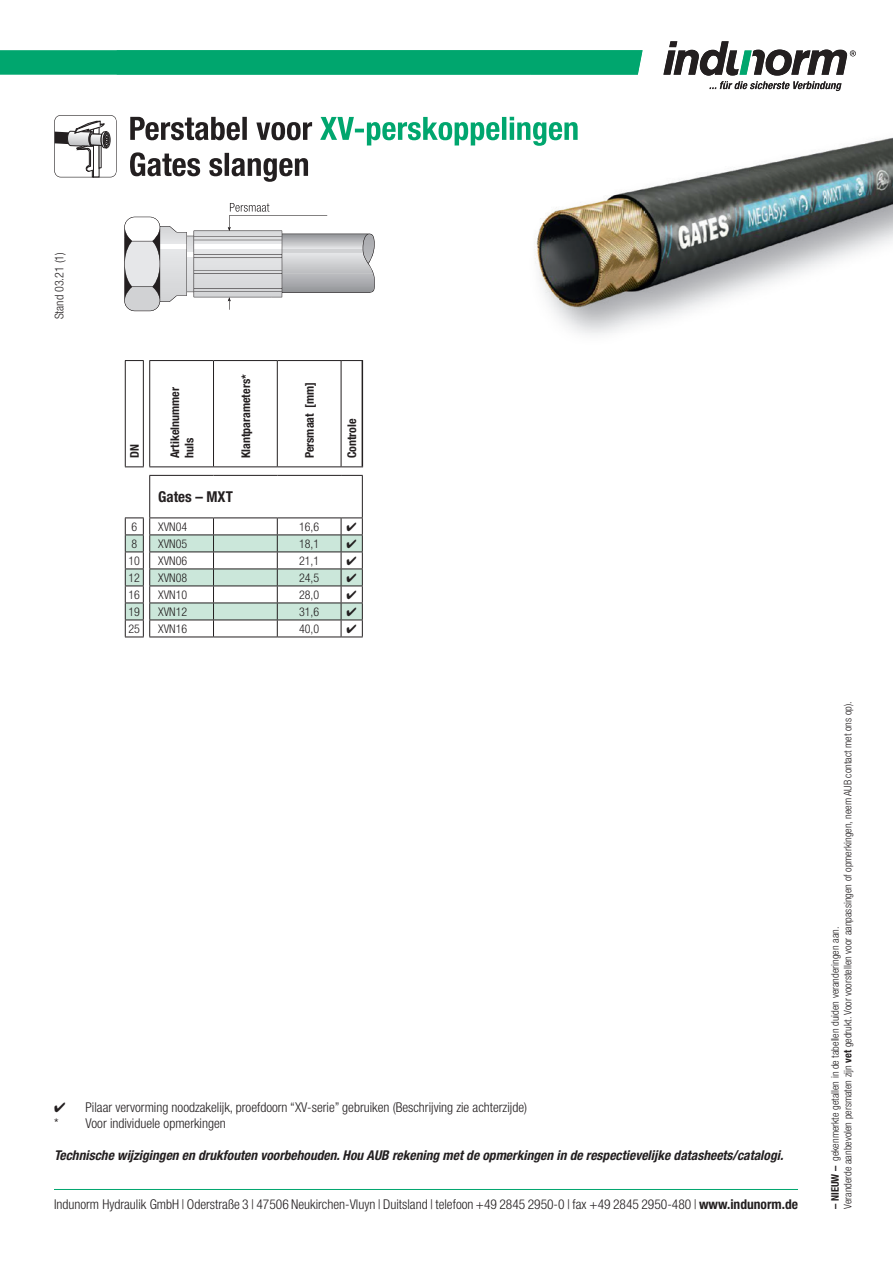
<style>
.page{position:relative;width:893px;height:1263px;background:#fff}
.page>*{position:absolute;margin:0;border:0;box-sizing:border-box;transform-origin:0 0}
.t1{font:700 condensed 15px "Helvetica Neue";color:#231f20}
.t2{font:300 condensed 13.5px/16.2px "Helvetica Neue";color:#231f20}
.t3{font:italic 700 condensed 13.5px "Helvetica Neue";color:#231f20}
.t4{font:300 condensed 12px "Helvetica Neue";color:#231f20}
.t5{font:700 condensed 12px/14.4px "Helvetica Neue";color:#231f20}
.t6{font:300 condensed 10.5px/12.6px "Helvetica Neue";color:#231f20}
.s1{font-weight:700}
</style>
<div class="page">
<svg style="left:54px;top:115px;width:63px;height:62px"></svg>
<hr style="left:54px;top:1189px;width:744px;height:1px;background:#00a66e">
<svg style="left:0;top:50px;width:117px;height:25px;background:#04a770"></svg>
<img style="left:535px;top:91px;width:358px;height:244px">
<img style="left:130px;top:117px;width:182px;height:23px">
<img style="left:320px;top:117px;width:258px;height:29px">
<img style="left:130px;top:152px;width:178px;height:30px">
<svg style="left:663px;top:41px;width:193px;height:50px"></svg>
<img style="left:698px;top:41px;width:31px;height:35px">
<img style="left:117px;top:50px;width:526px;height:25px">
<svg style="left:124px;top:215px;width:251px;height:96px"></svg>
<img style="left:160px;top:226px;width:27px;height:76px">
<img style="left:230px;top:203px;width:39px;height:9px">
<img style="left:529px;top:127px;width:49px;height:19px">
<svg style="left:125px;top:360px;width:238px;height:278px"></svg>
<p class="t4" style="left:52px;top:319px;width:69px;rotate:-90deg">Stand 03.21 (1)</p>
<p class="t5" style="left:127px;top:458px;width:15px;rotate:-90deg">DN</p>
<p class="t5" style="left:167px;top:458px;width:73px;rotate:-90deg">Artikelnummer huls</p>
<p class="t5" style="left:238px;top:458px;width:85px;rotate:-90deg">Klantparameters*</p>
<p class="t5" style="left:302px;top:458px;width:78px;rotate:-90deg">Persmaat [mm]</p>
<p class="t1" style="left:158px;top:488px;width:76px">Gates – MXT</p>
<p class="t4" style="left:131px;top:520px;width:7px">6</p>
<p class="t4" style="left:158px;top:520px;width:31px">XVN04</p>
<p class="t4" style="left:299px;top:520px;width:22px">16,6</p>
<p class="t4" style="left:131px;top:537px;width:7px">8</p>
<p class="t4" style="left:158px;top:537px;width:31px">XVN05</p>
<p class="t4" style="left:299px;top:537px;width:22px">18,1</p>
<p class="t4" style="left:129px;top:554px;width:13px">10</p>
<p class="t4" style="left:158px;top:554px;width:31px">XVN06</p>
<p class="t4" style="left:299px;top:554px;width:22px">21,1</p>
<p class="t4" style="left:129px;top:571px;width:13px">12</p>
<p class="t4" style="left:158px;top:571px;width:31px">XVN08</p>
<p class="t4" style="left:299px;top:571px;width:22px">24,5</p>
<p class="t4" style="left:129px;top:588px;width:13px">16</p>
<p class="t4" style="left:158px;top:588px;width:31px">XVN10</p>
<p class="t4" style="left:299px;top:588px;width:22px">28,0</p>
<p class="t4" style="left:129px;top:605px;width:13px">19</p>
<p class="t4" style="left:158px;top:605px;width:31px">XVN12</p>
<p class="t4" style="left:299px;top:605px;width:22px">31,6</p>
<p class="t4" style="left:129px;top:622px;width:13px">25</p>
<p class="t4" style="left:158px;top:622px;width:31px">XVN16</p>
<p class="t4" style="left:299px;top:622px;width:22px">40,0</p>
<p class="t5" style="left:345px;top:458px;width:41px;rotate:-90deg">Controle</p>
<p class="t2" style="left:54px;top:1099px;width:475px">✔ Pilaar vervorming noodzakelijk, proefdoorn “XV-serie” gebruiken (Beschrijving zie achterzijde) * Voor individuele opmerkingen</p>
<p class="t3" style="left:54px;top:1147px;width:731px">Technische wijzigingen en drukfouten voorbehouden. Hou AUB rekening met de opmerkingen in de respectievelijke datasheets/catalogi.</p>
<p class="t2" style="left:54px;top:1196px;width:745px">Indunorm Hydraulik GmbH | Oderstraße 3 | 47506 Neukirchen-Vluyn | Duitsland | telefoon +49 2845 2950-0 | fax +49 2845 2950-480 | <span class="s1">www.indunorm.de</span></p>
<p class="t6" style="left:829px;top:1209px;width:509px;rotate:-90deg"><span class="s1">– NIEUW –</span> gekenmerkte getallen in de tabellen duiden veranderingen aan.<br>Veranderde aanbevolen persmaten zijn <span class="s1">vet</span> gedrukt. Voor voorstellen voor aanpassingen of opmerkingen, neem AUB contact met ons op).</p>
</div>
